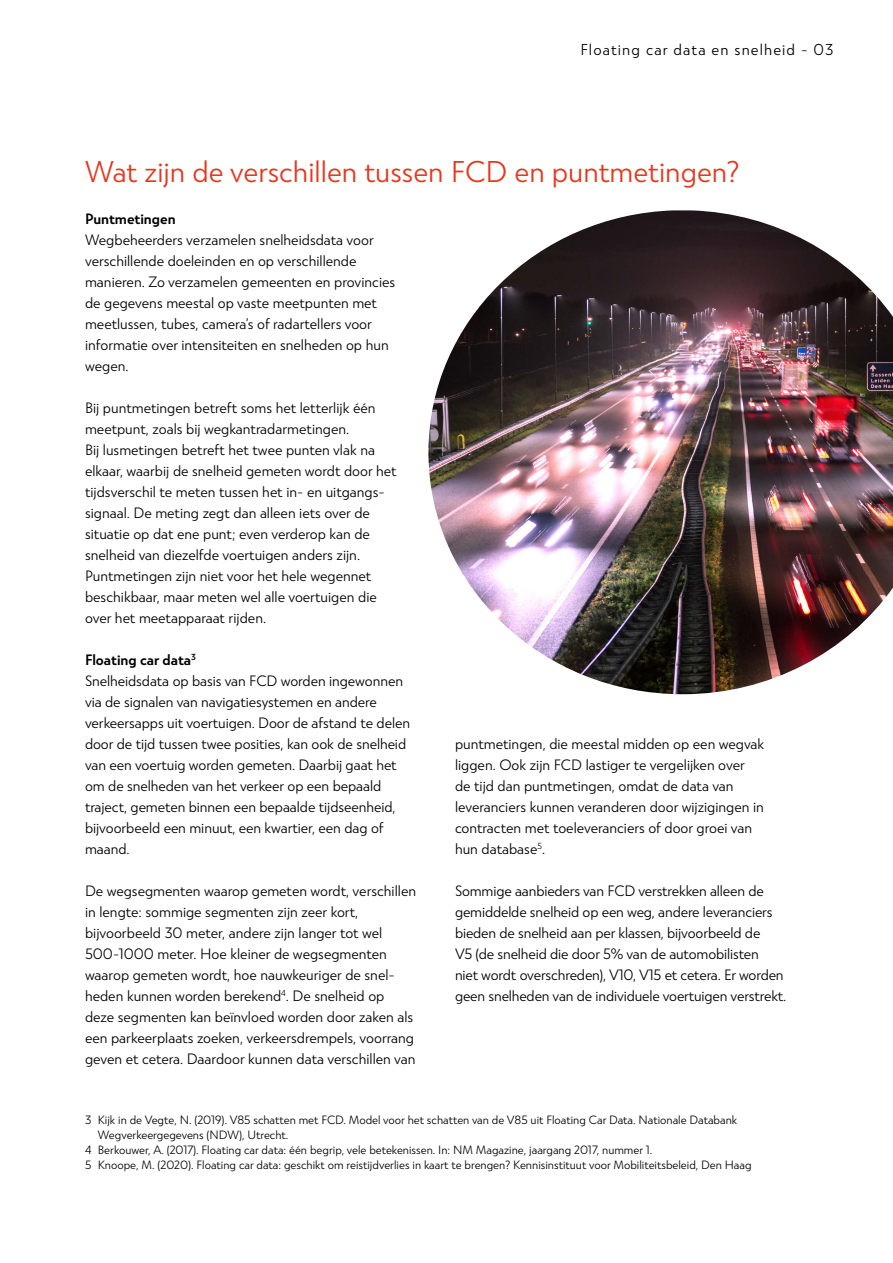
<style>
.page{position:relative;width:893px;height:1263px;background:#fff}
.page>*{position:absolute;margin:0;border:0;box-sizing:border-box;transform-origin:0 0}
.KOP_1{font:300 30px "Atlan";color:#e6361c}
.header_paginacijfe{font:300 15.75px "Atlan";letter-spacing:.07em;color:#000}
.BROOD{font:300 15px/21px "Atlan";color:#000}
.TK_NUMMERLOOS{font:600 15px "Atlan";color:#000}
.Voetnoot{font:300 12px/15px "Atlan";color:#000}
</style>
<div class="page">
<img style="left:428px;top:210px;width:465px;height:484px">
<p class="header_paginacijfe" style="left:580px;top:41px;width:255px">Floating car data en snelheid - 03</p>
<p class="KOP_1" style="left:85px;top:156px;width:656px">Wat zijn de verschillen tussen FCD en puntmetingen?</p>
<p class="TK_NUMMERLOOS" style="left:85px;top:211px;width:92px">Puntmetingen</p>
<p class="BROOD" style="left:85px;top:230px;width:312px">Wegbeheerders verzamelen snelheidsdata voor verschillende doeleinden en op verschillende manieren. Zo verzamelen gemeenten en provincies de gegevens meestal op vaste meetpunten met meetlussen, tubes, camera’s of radartellers voor informatie over intensiteiten en snelheden op hun wegen.</p>
<p class="BROOD" style="left:85px;top:398px;width:313px">Bij puntmetingen betreft soms het letterlijk één meetpunt, zoals bij wegkantradarmetingen.<br>Bij lusmetingen betreft het twee punten vlak na elkaar, waarbij de snelheid gemeten wordt door het tijdsverschil te meten tussen het in- en uitgangs&shy;signaal. De meting zegt dan alleen iets over de situatie op dat ene punt; even verderop kan de snelheid van diezelfde voertuigen anders zijn.</p>
<p class="BROOD" style="left:85px;top:566px;width:293px">Puntmetingen zijn niet voor het hele wegennet beschikbaar, maar meten wel alle voertuigen die over het meetapparaat rijden.</p>
<p class="TK_NUMMERLOOS" style="left:85px;top:652px;width:112px">Floating car data<sup>3</sup></p>
<p class="BROOD" style="left:85px;top:671px;width:327px">Snelheidsdata op basis van FCD worden ingewonnen via de signalen van navigatiesystemen en andere verkeersapps uit voertuigen. Door de afstand te delen door de tijd tussen twee posities, kan ook de snelheid van een voertuig worden gemeten. Daarbij gaat het om de snelheden van het verkeer op een bepaald traject, gemeten binnen een bepaalde tijdseenheid, bijvoorbeeld een minuut, een kwartier, een dag of maand.</p>
<p class="BROOD" style="left:85px;top:881px;width:333px">De wegsegmenten waarop gemeten wordt, verschillen in lengte: sommige segmenten zijn zeer kort, bijvoorbeeld 30 meter, andere zijn langer tot wel 500-1000 meter. Hoe kleiner de wegsegmenten waarop gemeten wordt, hoe nauwkeuriger de snel&shy;heden kunnen worden berekend<sup>4</sup>. De snelheid op deze segmenten kan beïnvloed worden door zaken als een parkeerplaats zoeken, verkeersdrempels, voorrang geven et cetera. Daardoor kunnen data verschillen van</p>
<p class="BROOD" style="left:455px;top:734px;width:311px">puntmetingen, die meestal midden op een wegvak liggen. Ook zijn FCD lastiger te vergelijken over<br>de tijd dan puntmetingen, omdat de data van leveranciers kunnen veranderen door wijzigingen in contracten met toeleveranciers of door groei van hun database<sup>5</sup>.</p>
<p class="BROOD" style="left:455px;top:881px;width:333px">Sommige aanbieders van FCD verstrekken alleen de gemiddelde snelheid op een weg, andere leveranciers bieden de snelheid aan per klassen, bijvoorbeeld de<br>V5 (de snelheid die door 5% van de automobilisten<br>niet wordt overschreden), V10, V15 et cetera. Er worden geen snelheden van de individuele voertuigen verstrekt.</p>
<p class="Voetnoot" style="left:98px;top:1113px;width:641px;text-indent:-13px">3 Kijk in de Vegte, N. (2019). V85 schatten met FCD. Model voor het schatten van de V85 uit Floating Car Data. Nationale Databank<br>Wegverkeergegevens (NDW), Utrecht.</p>
<p class="Voetnoot" style="left:85px;top:1143px;width:569px">4 Berkouwer, A. (2017). Floating car data: één begrip, vele betekenissen. In: NM Magazine, jaargang 2017, nummer 1.</p>
<p class="Voetnoot" style="left:85px;top:1158px;width:668px">5 Knoope, M. (2020). Floating car data: geschikt om reistijdverlies in kaart te brengen? Kennisinstituut voor Mobiliteitsbeleid, Den Haag</p>
</div>
